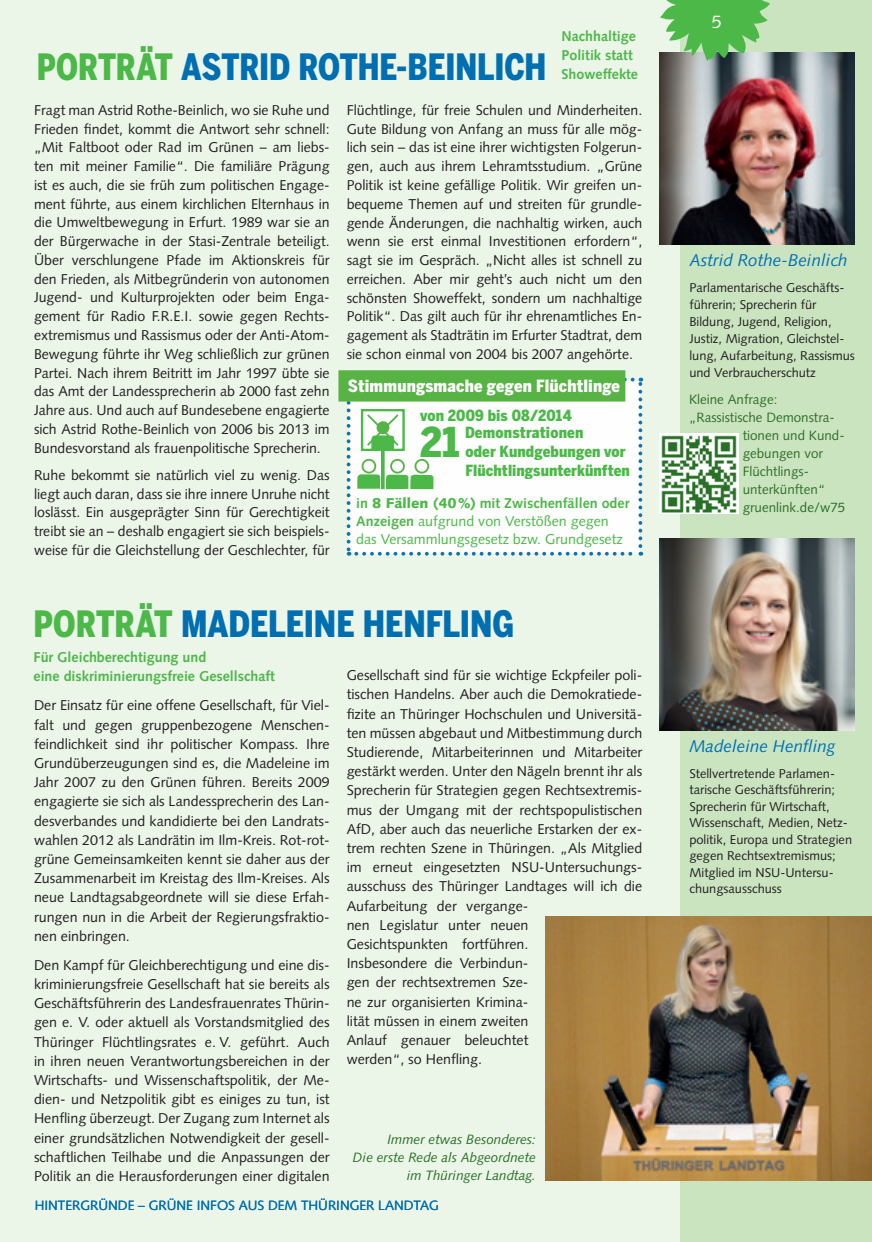
<style>
.page{position:relative;width:872px;height:1242px;background:#ebf5e8}
.page>*{position:absolute;margin:0;border:0;box-sizing:border-box;transform-origin:0 0}
.t1{font:900 40.8px "Benton Sans Cond";color:#4cb848}
.t2{font:900 36px "Benton Sans Cond";color:#006fb1;scale:.92 1}
.t3{font:900 36px "Benton Sans Cond";color:#006fb1;scale:.94 1}
.t4{font:18px "Syntax";color:#fff}
.t5{font:italic 17.1px "Syntax";color:#006fb1}
.t6{font:900 16.8px "Benton Sans Cond";letter-spacing:.01em;color:#fff}
.t7{font:900 15.3px/19.2px "Benton Sans Cond";letter-spacing:.005em;color:#4cb848}
.t8{font:14.25px/19.2px "Syntax";color:#231f20;text-align:justify}
.t9{font:14.25px/18px "Syntax";color:#4cb848}
.t10{font:700 14.25px/19px "Syntax";color:#4cb848}
.t11{font:13.5px "Syntax";color:#326f29}
.t12{font:13.5px "Syntax";color:#006fb1}
.t13{font:italic 13.5px/18px "Syntax";color:#266f25;text-align:right}
.t14{font:12.75px/16.5px "Syntax";color:#231f20}
.s1{color:#4cb848}
.s2{font-weight:700}
.s3{font-weight:900}
.s4{color:#266f25}
</style>
<div class="page">
<div style="left:680px;top:0;width:192px;height:1242px;background:#cae4c0"></div>
<img style="left:659px;top:52px;width:196px;height:193px">
<img style="left:659px;top:538px;width:196px;height:193px">
<img style="left:545px;top:916px;width:327px;height:264px">
<svg style="left:659px;top:0;width:111px;height:61px"></svg>
<img style="left:659px;top:434px;width:79px;height:79px">
<div style="left:348px;top:379px;width:292px;height:175px;background:#fff"></div>
<svg style="left:347px;top:401px;width:3px;height:154px"></svg>
<svg style="left:356px;top:552px;width:285px;height:3px"></svg>
<svg style="left:638px;top:378px;width:4px;height:168px"></svg>
<div style="left:338px;top:370px;width:287px;height:31px;background:#57b444"></div>
<svg style="left:357px;top:474px;width:23px;height:15px"></svg>
<svg style="left:386px;top:474px;width:47px;height:15px"></svg>
<div style="left:361px;top:459px;width:15px;height:14px;border:2px solid #57b444;border-radius:50%"></div>
<div style="left:390px;top:459px;width:15px;height:14px;border:2px solid #57b444;border-radius:50%"></div>
<div style="left:414px;top:459px;width:15px;height:14px;border:2px solid #57b444;border-radius:50%"></div>
<div style="left:361px;top:409px;width:44px;height:42px;background:#fff;border:2px solid #4cb848"></div>
<svg style="left:381px;top:450px;width:4px;height:39px"></svg>
<svg style="left:365px;top:414px;width:35px;height:36px"></svg>
<h2 class="t2" style="left:37px;top:45px;width:555px"><span class="s1">PORTRÄT</span> Astrid Rothe-Beinlich</h2>
<p class="t10" style="left:561px;top:27px;width:78px">Nachhaltige<br>Politik statt<br>Showeffekte</p>
<p class="t8" style="left:34px;top:101px;width:297px;line-height:18.8px">Fragt man Astrid Rothe-Beinlich, wo sie Ruhe und Frieden findet, kommt die Antwort sehr schnell: „Mit Faltboot oder Rad im Grünen – am liebs&shy;ten mit meiner Familie“. Die familiäre Prägung ist es auch, die sie früh zum politischen Engage&shy;ment führte, aus einem kirchlichen Elternhaus in die Umweltbewegung in Erfurt. 1989 war sie an der Bürgerwache in der Stasi-Zentrale beteiligt.<br>Über verschlungene Pfade im Aktionskreis für den Frieden, als Mitbegründerin von autonomen Jugend- und Kulturprojekten oder beim Enga&shy;gement für Radio F.R.E.I. sowie gegen Rechts&shy;extremismus und Rassismus oder der Anti-Atom-Bewegung führte ihr Weg schließlich zur grünen Partei. Nach ihrem Beitritt im Jahr 1997 übte sie das Amt der Landessprecherin ab 2000 fast zehn Jahre aus. Und auch auf Bundesebene engagierte sich Astrid Rothe-Beinlich von 2006 bis 2013 im Bundesvorstand als frauenpolitische Sprecherin.</p>
<p class="t8" style="left:34px;top:465px;width:297px;line-height:18.8px">Ruhe bekommt sie natürlich viel zu wenig. Das liegt auch daran, dass sie ihre innere Unruhe nicht loslässt. Ein ausgeprägter Sinn für Gerechtigkeit treibt sie an – deshalb engagiert sie sich beispiels&shy;weise für die Gleichstellung der Geschlechter, für</p>
<p class="t8" style="left:347px;top:101px;width:297px;line-height:18.8px">Flüchtlinge, für freie Schulen und Minderheiten.<br>Gute Bildung von Anfang an muss für alle mög&shy;lich sein – das ist eine ihrer wichtigsten Folgerun&shy;gen, auch aus ihrem Lehramtsstudium. „Grüne Politik ist keine gefällige Politik. Wir greifen un&shy;bequeme Themen auf und streiten für grundle&shy;gende Änderungen, die nachhaltig wirken, auch wenn sie erst einmal Investitionen erfordern“, sagt sie im Gespräch. „Nicht alles ist schnell zu erreichen. Aber mir geht’s auch nicht um den schönsten Showeffekt, sondern um nachhaltige Politik“. Das gilt auch für ihr ehrenamtliches En&shy;gagement als Stadträtin im Erfurter Stadtrat, dem sie schon einmal von 2004 bis 2007 angehörte.</p>
<p class="t6" style="left:348px;top:376px;width:274px">Stimmungsmache gegen Flüchtlinge</p>
<p class="t7" style="left:420px;top:405px;width:153px">von 2009 bis 08/2014</p>
<h1 class="t1" style="left:420px;top:418px;width:41px">21</h1>
<p class="t7" style="left:465px;top:423px;width:166px">Demonstrationen<br>oder Kundgebungen vor<br>Flüchtlingsunterkünften</p>
<p class="t9" style="left:356px;top:494px;width:275px"><span class="s2">in</span> <span class="s3">8 Fällen (40%)</span> <span class="s2">mit Zwischenfällen oder<br>Anzeigen</span> aufgrund von Verstößen gegen das Versammlungsgesetz bzw. Grundgesetz</p>
<h2 class="t3" style="left:34px;top:602px;width:509px"><span class="s1">Porträt</span> Madeleine Henfling</h2>
<p class="t10" style="left:34px;top:648px;width:243px">Für Gleichberechtigung und<br>eine diskriminierungsfreie Gesellschaft</p>
<p class="t8" style="left:347px;top:665px;width:297px;text-align:left">Gesellschaft sind für sie wichtige Eckpfeiler poli&shy;tischen Handelns. Aber auch die Demokratiede&shy;fizite an Thüringer Hochschulen und Universitä&shy;ten müssen abgebaut und Mitbestimmung durch Studierende, Mitarbeiterinnen und Mitarbeiter gestärkt werden. Unter den Nägeln brennt ihr als Sprecherin für Strategien gegen Rechtsextremis&shy;mus der Umgang mit der rechtspopulistischen AfD, aber auch das neuerliche Erstarken der ex&shy;trem rechten Szene in Thüringen. „Als Mitglied im erneut eingesetzten NSU-Untersuchungs&shy;ausschuss des Thüringer Landtages will ich die Aufarbeitung der vergange-<br>nen Legislatur unter neuen<br>Gesichtspunkten fortführen.<br>Insbesondere die Verbindun-<br>gen der rechtsextremen Sze-<br>ne zur organisierten Krimina-<br>lität müssen in einem zweiten<br>Anlauf genauer beleuchtet<br>werden“, so Henfling.</p>
<p class="t8" style="left:34px;top:696px;width:297px">Der Einsatz für eine offene Gesellschaft, für Viel&shy;falt und gegen gruppenbezogene Menschen&shy;feindlichkeit sind ihr politischer Kompass. Ihre Grundüberzeugungen sind es, die Madeleine im Jahr 2007 zu den Grünen führen. Bereits 2009 engagierte sie sich als Landessprecherin des Lan&shy;desverbandes und kandidierte bei den Landrats&shy;wahlen 2012 als Landrätin im Ilm-Kreis. Rot-rot&shy;grüne Gemeinsamkeiten kennt sie daher aus der Zusammenarbeit im Kreistag des Ilm-Kreises. Als neue Landtagsabgeordnete will sie diese Erfah&shy;rungen nun in die Arbeit der Regierungsfraktio&shy;nen einbringen.</p>
<p class="t8" style="left:34px;top:955px;width:297px">Den Kampf für Gleichberechtigung und eine dis&shy;kriminierungsfreie Gesellschaft hat sie bereits als Geschäftsführerin des Landesfrauenrates Thürin&shy;gen e. V. oder aktuell als Vorstandsmitglied des Thüringer Flüchtlingsrates e. V. geführt. Auch in ihren neuen Verantwortungsbereichen in der Wirtschafts- und Wissenschaftspolitik, der Me&shy;dien- und Netzpolitik gibt es einiges zu tun, ist Henfling überzeugt. Der Zugang zum Internet als einer grundsätzlichen Notwendigkeit der gesell&shy;schaftlichen Teilhabe und die Anpassungen der Politik an die Herausforderungen einer digitalen</p>
<p class="t13" style="left:353px;top:1130px;width:185px">Immer etwas Besonderes:<br>Die erste Rede als Abgeordnete im Thüringer Landtag.</p>
<p class="t12" style="left:35px;top:1197px;width:19px">Hintergründe</p>
<p class="t12" style="left:158px;top:1197px;width:10px">rüne</p>
<p class="t12" style="left:197px;top:1197px;width:9px">infos</p>
<p class="t12" style="left:239px;top:1197px;width:10px">aus</p>
<p class="t12" style="left:268px;top:1197px;width:172px">dem Thhüringer üringer andtag</p>
<p class="t12" style="left:48px;top:1197px;width:238px">ntergründe – G üne nfos us e</p>
<p class="t12" style="left:378px;top:1197px;width:10px">Landtag</p>
<p class="t4" style="left:712px;top:12px;width:12px">5</p>
<p class="t5" style="left:689px;top:250px;width:160px">Astrid Rothe-Beinlich</p>
<p class="t14" style="left:689px;top:279px;width:167px;line-height:17.1px">Parlamentarische Geschäfts&shy;führerin; Sprecherin für<br>Bildung, Jugend, Religion,<br>Justiz, Migration, Gleichstel&shy;lung, Aufarbeitung, Rassismus und Verbraucherschutz</p>
<p class="t11" style="left:689px;top:391px;width:90px">Kleine Anfrage:</p>
<p class="t11" style="left:689px;top:409px;width:147px">„Rassistische Demonstra-</p>
<p class="t11" style="left:742px;top:427px;width:103px">tionen und Kund-</p>
<p class="t11" style="left:742px;top:445px;width:82px">gebungen vor</p>
<p class="t11" style="left:742px;top:463px;width:68px">Flüchtlings-</p>
<p class="t11" style="left:742px;top:481px;width:84px">unterkünften“</p>
<p class="t11" style="left:742px;top:499px;width:104px">gruenlink.<span class="s4">de/w75</span></p>
<p class="t5" style="left:689px;top:736px;width:147px">Madeleine Henfling</p>
<p class="t14" style="left:689px;top:765px;width:164px">Stellvertretende Parlamen&shy;tarische Geschäftsführerin;<br>Sprecherin für Wirtschaft,<br>Wissenschaft, Medien, Netz&shy;politik, Europa und Strategien gegen Rechtsextremismus;<br>Mitglied im NSU-Untersu&shy;chungsausschuss</p>
</div>
